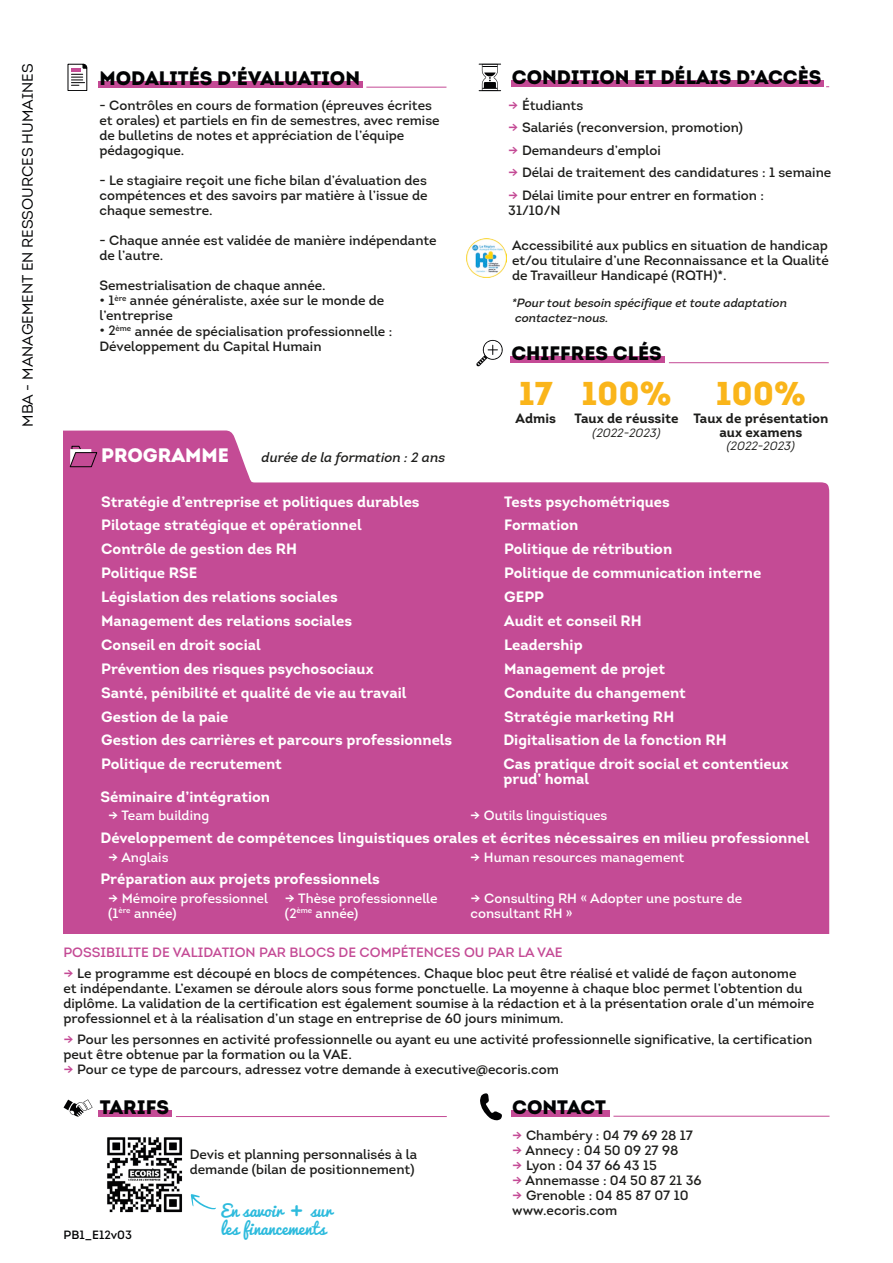
<style>
.page{position:relative;width:893px;height:1263px;background:#fff}
.page>*{position:absolute;margin:0;border:0;box-sizing:border-box;transform-origin:0 0}
.t1{font:900 33px "Intro";color:#fab51a}
.t2{font:900 19.5px "Intro";color:#020304}
.t3{font:900 19.5px "Intro";color:#fff}
.t4{font:16.5px/18px "Pacifico";color:#2dbbdd}
.t5{font:700 15px/23.7px "Intro";color:#fff}
.t6{font:15px "Intro Book Caps";color:#020304}
.t7{font:13.5px/15px "Intro";color:#1d1d1b}
.t8{font:13.5px/15px "Intro";color:#fff}
.t9{font:13.5px "Intro";color:#c44a95}
.t10{font:700 13.5px/13.5px "Intro";color:#1d1d1b;text-align:center}
.t11{font:italic 13.5px "Intro";color:#1d1d1b}
.t12{font:italic 12px/15px "Intro";color:#1d1d1b}
.t13{font:italic 12px "Intro";color:#1d1d1b}
.t14{font:12px "Intro";color:#020304}
.s1{color:#c44a95}
.s2{font-size:25.5px}
</style>
<div class="page">
<svg style="left:68px;top:64px;width:19px;height:27px"></svg>
<svg style="left:479px;top:64px;width:22px;height:27px"></svg>
<svg style="left:476px;top:340px;width:27px;height:26px"></svg>
<div style="left:98px;top:81px;width:264px;height:6px;background:#c44a95"></div>
<hr style="left:366px;top:87px;width:80px;height:1px;background:#c44a95">
<div style="left:511px;top:80px;width:313px;height:7px;background:#c44a95"></div>
<div style="left:510px;top:356px;width:155px;height:7px;background:#c44a95"></div>
<hr style="left:669px;top:362px;width:160px;height:1px;background:#c44a95">
<svg style="left:64px;top:1099px;width:29px;height:18px"></svg>
<svg style="left:480px;top:1093px;width:22px;height:27px"></svg>
<img style="left:107px;top:1137px;width:76px;height:76px">
<div style="left:99px;top:1110px;width:73px;height:7px;background:#c44a95"></div>
<hr style="left:176px;top:1116px;width:271px;height:1px;background:#c44a95">
<div style="left:511px;top:1110px;width:98px;height:6px;background:#c44a95"></div>
<hr style="left:613px;top:1116px;width:216px;height:1px;background:#c44a95">
<svg style="left:191px;top:1194px;width:25px;height:15px"></svg>
<svg style="left:64px;top:430px;width:765px;height:503px;background:#c8599d"></svg>
<svg style="left:70px;top:446px;width:27px;height:21px"></svg>
<img style="left:467px;top:238px;width:40px;height:40px">
<p class="t6" style="left:19px;top:427px;width:364px;rotate:-90deg">mba - management en ressources humaines</p>
<h2 class="t2" style="left:99px;top:65px;width:262px">MODALITÉS D’ÉVALUATION</h2>
<h2 class="t2" style="left:512px;top:65px;width:311px">CONDITION ET DÉLAIS D’ACCÈS</h2>
<p class="t7" style="left:99px;top:98px;width:342px">- Contrôles en cours de formation (épreuves écrites et orales) et partiels en fin de semestres, avec remise de bulletins de notes et appréciation de l’équipe pédagogique.</p>
<p class="t7" style="left:99px;top:173px;width:330px;text-align:justify">- Le stagiaire reçoit une fiche bilan d’évaluation des compétences et des savoirs par matière à l’issue de chaque semestre.</p>
<p class="t7" style="left:99px;top:233px;width:339px">- Chaque année est validée de manière indépendante de l’autre.</p>
<p class="t7" style="left:99px;top:278px;width:228px">Semestrialisation de chaque année.</p>
<p class="t7" style="left:99px;top:293px;width:286px">• 1<sup>ère</sup> année généraliste, axée sur le monde de l’entreprise</p>
<p class="t7" style="left:99px;top:323px;width:294px">• 2<sup>ème</sup> année de spécialisation professionnelle :<br>Développement du Capital Humain</p>
<h2 class="t3" style="left:101px;top:442px;width:129px">PROGRAMME</h2>
<p class="t11" style="left:262px;top:449px;width:185px">durée de la formation : 2 ans</p>
<p class="t5" style="left:101px;top:490px;width:320px">Stratégie d’entreprise et politiques durables</p>
<p class="t7" style="left:508px;top:98px;width:77px"><span class="s1">→</span> Étudiants</p>
<p class="t7" style="left:508px;top:120px;width:236px"><span class="s1">→</span> Salariés (reconversion, promotion)</p>
<p class="t7" style="left:508px;top:143px;width:154px"><span class="s1">→</span> Demandeurs d’emploi</p>
<p class="t7" style="left:508px;top:165px;width:325px"><span class="s1">→</span> Délai de traitement des candidatures : 1 semaine</p>
<p class="t7" style="left:508px;top:188px;width:257px"><span class="s1">→</span> Délai limite pour entrer en formation :<br>31/10/N</p>
<p class="t7" style="left:512px;top:238px;width:318px;text-align:justify">Accessibilité aux publics en situation de handicap et/ou titulaire d’une Reconnaissance et la Qualité de Travailleur Handicapé (RQTH)*.</p>
<p class="t12" style="left:512px;top:296px;width:277px">*Pour tout besoin spécifique et toute adaptation contactez-nous.</p>
<h2 class="t2" style="left:511px;top:340px;width:152px">CHIFFRES CLÉS</h2>
<h1 class="t1" style="left:581px;top:372px;width:92px">100%</h1>
<p class="t10" style="left:574px;top:412px;width:106px">Taux de réussite</p>
<p class="t13" style="left:593px;top:425px;width:69px">(2022-2023)</p>
<h1 class="t1" style="left:519px;top:372px;width:35px">17</h1>
<p class="t10" style="left:516px;top:412px;width:42px">Admis</p>
<h1 class="t1" style="left:716px;top:372px;width:92px">100%</h1>
<p class="t10" style="left:693px;top:412px;width:137px">Taux de présentation aux examens</p>
<p class="t13" style="left:727px;top:439px;width:69px">(2022-2023)</p>
<p class="t5" style="left:504px;top:490px;width:167px">Tests psychométriques</p>
<p class="t5" style="left:101px;top:513px;width:262px">Pilotage stratégique et opérationnel</p>
<p class="t5" style="left:504px;top:513px;width:76px">Formation</p>
<p class="t5" style="left:101px;top:537px;width:198px">Contrôle de gestion des RH</p>
<p class="t5" style="left:504px;top:537px;width:170px">Politique de rétribution</p>
<p class="t5" style="left:101px;top:561px;width:98px">Politique RSE</p>
<p class="t5" style="left:504px;top:561px;width:259px">Politique de communication interne</p>
<p class="t5" style="left:101px;top:585px;width:238px">Législation des relations sociales</p>
<p class="t5" style="left:504px;top:585px;width:41px">GEPP</p>
<p class="t5" style="left:101px;top:609px;width:252px">Management des relations sociales</p>
<p class="t5" style="left:504px;top:609px;width:139px">Audit et conseil RH</p>
<p class="t5" style="left:101px;top:632px;width:161px">Conseil en droit social</p>
<p class="t5" style="left:504px;top:632px;width:80px">Leadership</p>
<p class="t5" style="left:101px;top:656px;width:274px">Prévention des risques psychosociaux</p>
<p class="t5" style="left:504px;top:656px;width:163px">Management de projet</p>
<p class="t5" style="left:101px;top:680px;width:307px">Santé, pénibilité et qualité de vie au travail</p>
<p class="t5" style="left:504px;top:680px;width:183px">Conduite du changement</p>
<p class="t5" style="left:101px;top:704px;width:129px">Gestion de la paie</p>
<p class="t5" style="left:101px;top:728px;width:353px">Gestion des carrières et parcours professionnels</p>
<p class="t5" style="left:503px;top:704px;width:225px">Stratégie marketing RH<br>Digitalisation de la fonction RH</p>
<p class="t5" style="left:101px;top:752px;width:182px">Politique de recrutement</p>
<p class="t5" style="left:503px;top:756px;width:287px;line-height:15px">Cas pratique droit social et contentieux prud’ homal</p>
<p class="t5" style="left:100px;top:784px;width:171px">Séminaire d’intégration</p>
<p class="t8" style="left:108px;top:808px;width:103px">→ Team building</p>
<p class="t8" style="left:470px;top:808px;width:139px">→ Outils linguistiques</p>
<p class="t5" style="left:100px;top:826px;width:710px">Développement de compétences linguistiques orales et écrites nécessaires en milieu professionnel</p>
<p class="t8" style="left:108px;top:849px;width:62px">→ Anglais</p>
<p class="t5" style="left:100px;top:867px;width:281px">Préparation aux projets professionnels</p>
<p class="t8" style="left:108px;top:890px;width:161px">→ Mémoire professionnel (1<sup>ère</sup> année)</p>
<p class="t8" style="left:285px;top:890px;width:154px">→ Thèse professionnelle (2<sup>ème</sup> année)</p>
<p class="t8" style="left:470px;top:890px;width:273px">→ Consulting RH « Adopter une posture de consultant RH »</p>
<p class="t8" style="left:470px;top:849px;width:216px">→ Human resources management</p>
<p class="t9" style="left:63px;top:944px;width:501px">POSSIBILITE DE VALIDATION PAR BLOCS DE COMPÉTENCES OU PAR LA VAE</p>
<p class="t7" style="left:63px;top:966px;width:752px"><span class="s1">→</span> Le programme est découpé en blocs de compétences. Chaque bloc peut être réalisé et validé de façon autonome<br>et indépendante. L’examen se déroule alors sous forme ponctuelle. La moyenne à chaque bloc permet l’obtention du diplôme. La validation de la certification est également soumise à la rédaction et à la présentation orale d’un mémoire professionnel et à la réalisation d’un stage en entreprise de 60 jours minimum.</p>
<p class="t7" style="left:63px;top:1032px;width:750px"><span class="s1">→</span> Pour les personnes en activité professionnelle ou ayant eu une activité professionnelle significative, la certification peut être obtenue par la formation ou la VAE.</p>
<p class="t7" style="left:63px;top:1062px;width:497px"><span class="s1">→</span> Pour ce type de parcours, adressez votre demande à executive@ecoris.com</p>
<h2 class="t2" style="left:100px;top:1094px;width:71px">TARIFS</h2>
<h2 class="t2" style="left:512px;top:1094px;width:95px">CONTACT</h2>
<p class="t14" style="left:64px;top:1227px;width:70px">PB1_E12v03</p>
<p class="t7" style="left:190px;top:1146px;width:229px">Devis et planning personnalisés à la demande (bilan de positionnement)</p>
<p class="t4" style="left:221px;top:1203px;width:113px">En savoir <span class="s2">+</span> sur les financements</p>
<p class="t7" style="left:512px;top:1127px;width:182px"><span class="s1">→</span> Chambéry : 04 79 69 28 17</p>
<p class="t7" style="left:512px;top:1142px;width:168px"><span class="s1">→</span> Annecy : 04 50 09 27 98</p>
<p class="t7" style="left:512px;top:1157px;width:146px"><span class="s1">→</span> Lyon : 04 37 66 43 15</p>
<p class="t7" style="left:512px;top:1172px;width:191px"><span class="s1">→</span> Annemasse : 04 50 87 21 36</p>
<p class="t7" style="left:512px;top:1187px;width:178px"><span class="s1">→</span> Grenoble : 04 85 87 07 10 www.ecoris.com</p>
</div>
